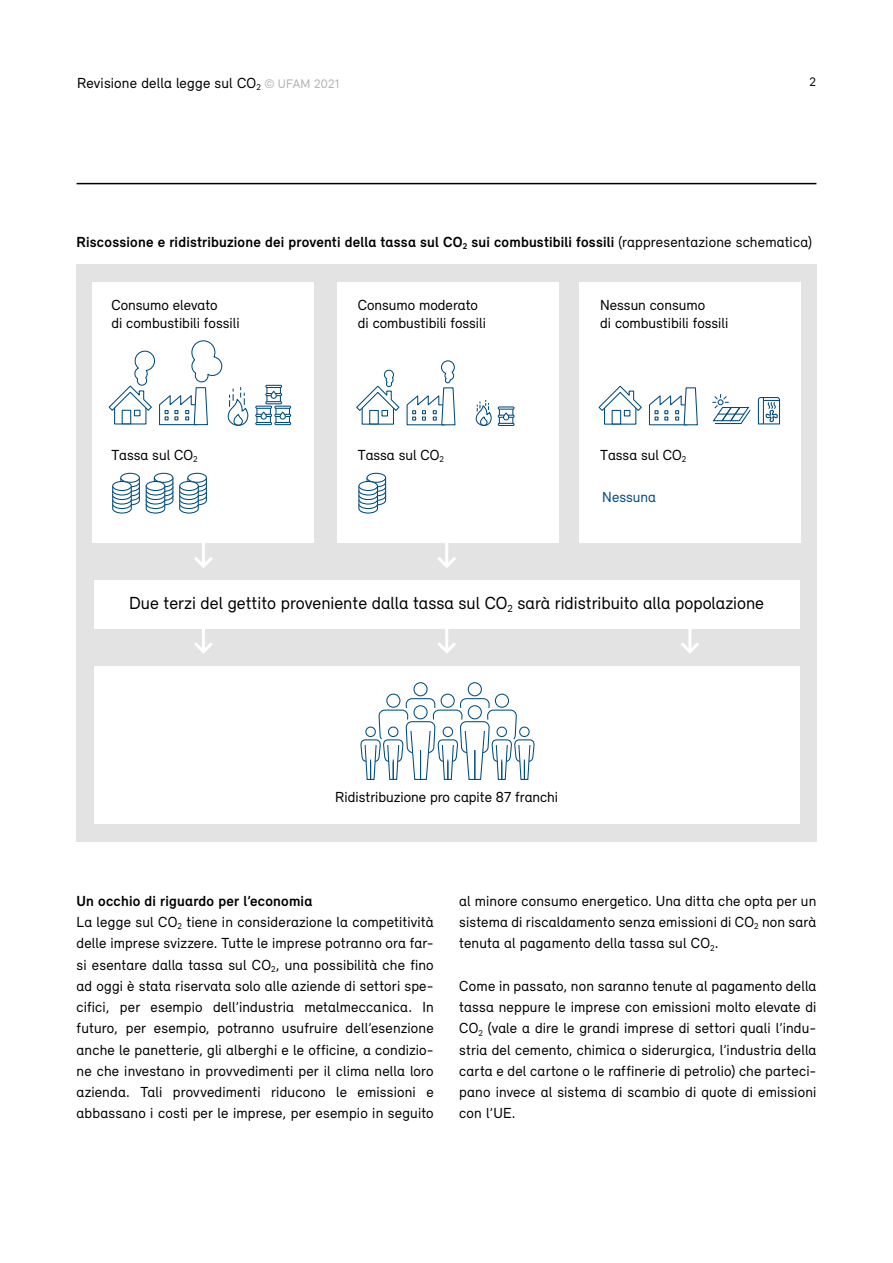
<style>
.page{position:relative;width:893px;height:1263px;background:#fff}
.page>*{position:absolute;margin:0;border:0;box-sizing:border-box;transform-origin:0 0}
.t1{font:18px "Relevant";color:#000}
._07_Grundtext{font:15px/21.3px "Relevant";color:#000;text-align:justify}
._07_Untertitel{font:700 15px "Relevant";letter-spacing:.015em;color:#000}
.t2{font:15px "Relevant";color:#004c7d}
.t3{font:12.75px "Relevant";letter-spacing:.015em;color:#b3b2b2}
.t4{font:12.75px "Relevant";color:#000}
.s1{font-weight:400}
</style>
<div class="page">
<div style="left:77px;top:265px;width:740px;height:577px;background:#e3e3e3"></div>
<div style="left:94px;top:580px;width:706px;height:48px;background:#fff"></div>
<div style="left:94px;top:666px;width:706px;height:158px;background:#fff"></div>
<div style="left:337px;top:282px;width:221px;height:260px;background:#fff"></div>
<div style="left:93px;top:282px;width:221px;height:260px;background:#fff"></div>
<div style="left:579px;top:282px;width:221px;height:260px;background:#fff"></div>
<hr style="left:202px;top:535px;width:3px;height:30px;background:#fff">
<svg style="left:194px;top:557px;width:19px;height:11px"></svg>
<hr style="left:445px;top:535px;width:3px;height:30px;background:#fff">
<svg style="left:438px;top:557px;width:18px;height:11px"></svg>
<hr style="left:202px;top:620px;width:3px;height:31px;background:#fff">
<svg style="left:194px;top:642px;width:19px;height:12px"></svg>
<hr style="left:688px;top:620px;width:3px;height:31px;background:#fff">
<svg style="left:681px;top:639px;width:18px;height:14px"></svg>
<hr style="left:445px;top:620px;width:3px;height:31px;background:#fff">
<svg style="left:437px;top:642px;width:19px;height:12px"></svg>
<svg style="left:475px;top:400px;width:17px;height:26px"></svg>
<svg style="left:501px;top:414px;width:10px;height:9px"></svg>
<div style="left:499px;top:407px;width:14px;height:18px;border:1px solid #004c7d"></div>
<div style="left:498px;top:406px;width:17px;height:4px;border:1px solid #004c7d"></div>
<div style="left:498px;top:415px;width:17px;height:3px;border:1px solid #004c7d"></div>
<div style="left:498px;top:423px;width:17px;height:3px;border:1px solid #004c7d"></div>
<div style="left:503px;top:412px;width:6px;height:8px;border:1px solid #004c7d;border-radius:3px"></div>
<svg style="left:356px;top:369px;width:44px;height:56px"></svg>
<svg style="left:406px;top:360px;width:50px;height:66px"></svg>
<div style="left:256px;top:407px;width:15px;height:17px;border:1px solid #004c7d"></div>
<div style="left:255px;top:406px;width:17px;height:3px;border:1px solid #004c7d"></div>
<div style="left:255px;top:414px;width:17px;height:3px;border:1px solid #004c7d"></div>
<div style="left:255px;top:422px;width:17px;height:3px;border:1px solid #004c7d"></div>
<div style="left:261px;top:411px;width:6px;height:9px;border:1px solid #004c7d;border-radius:3px"></div>
<div style="left:275px;top:407px;width:15px;height:17px;border:1px solid #004c7d"></div>
<div style="left:274px;top:422px;width:17px;height:3px;border:1px solid #004c7d"></div>
<div style="left:280px;top:411px;width:6px;height:9px;border:1px solid #004c7d;border-radius:3px"></div>
<svg style="left:256px;top:385px;width:35px;height:34px"></svg>
<div style="left:271px;top:391px;width:6px;height:8px;border:1px solid #004c7d;border-radius:3px"></div>
<svg style="left:108px;top:340px;width:141px;height:86px"></svg>
<svg style="left:598px;top:385px;width:100px;height:41px"></svg>
<svg style="left:712px;top:394px;width:39px;height:31px"></svg>
<svg style="left:757px;top:397px;width:23px;height:28px"></svg>
<div style="left:120px;top:473px;width:20px;height:10px;border:1px solid #004c7d;border-radius:50%"></div>
<div style="left:154px;top:473px;width:19px;height:10px;border:1px solid #004c7d;border-radius:50%"></div>
<div style="left:187px;top:473px;width:20px;height:10px;border:1px solid #004c7d;border-radius:50%"></div>
<svg style="left:112px;top:477px;width:95px;height:37px"></svg>
<div style="left:180px;top:481px;width:18px;height:9px;background:#fff;border-radius:50%"></div>
<div style="left:179px;top:481px;width:20px;height:10px;border:1px solid #004c7d;border-radius:50%"></div>
<div style="left:367px;top:473px;width:19px;height:10px;border:1px solid #004c7d;border-radius:50%"></div>
<svg style="left:358px;top:477px;width:29px;height:37px"></svg>
<div style="left:359px;top:481px;width:18px;height:9px;background:#fff;border-radius:50%"></div>
<div style="left:358px;top:481px;width:20px;height:10px;border:1px solid #004c7d;border-radius:50%"></div>
<div style="left:468px;top:682px;width:14px;height:14px;border:1px solid #004c7d;border-radius:50%"></div>
<div style="left:413px;top:682px;width:15px;height:14px;border:1px solid #004c7d;border-radius:50%"></div>
<div style="left:495px;top:694px;width:14px;height:14px;border:1px solid #004c7d;border-radius:50%"></div>
<div style="left:441px;top:694px;width:14px;height:14px;border:1px solid #004c7d;border-radius:50%"></div>
<div style="left:386px;top:694px;width:14px;height:14px;border:1px solid #004c7d;border-radius:50%"></div>
<svg style="left:360px;top:698px;width:175px;height:82px"></svg>
<hr style="left:77px;top:183px;width:739px;height:1px;background:#000">
<p class="_07_Grundtext" style="left:77px;top:72px;width:181px">Revisione della legge sul CO</p>
<p class="t4" style="left:809px;top:74px;width:8px">2</p>
<p class="t3" style="left:256px;top:76px;width:85px"><sub>2</sub> © UFAM 2021</p>
<h3 class="_07_Untertitel" style="left:77px;top:233px;width:737px">Riscossione e ridistribuzione dei proventi della tassa sul CO<sub>2</sub> sui combustibili fossili <span class="s1">(rappresentazione schematica)</span></h3>
<p class="_07_Grundtext" style="left:111px;top:296px;width:130px;line-height:18px">Consumo elevato<br>di combustibili fossili</p>
<p class="_07_Grundtext" style="left:111px;top:444px;width:88px">Tassa sul CO<sub>2</sub></p>
<p class="_07_Grundtext" style="left:358px;top:296px;width:130px;line-height:18px">Consumo moderato di combustibili fossili</p>
<p class="_07_Grundtext" style="left:358px;top:444px;width:88px">Tassa sul CO<sub>2</sub></p>
<p class="_07_Grundtext" style="left:600px;top:296px;width:130px;line-height:18px">Nessun consumo<br>di combustibili fossili</p>
<p class="_07_Grundtext" style="left:600px;top:444px;width:88px">Tassa sul CO<sub>2</sub></p>
<p class="t2" style="left:602px;top:488px;width:55px">Nessuna</p>
<p class="t1" style="left:129px;top:592px;width:636px">Due terzi del gettito proveniente dalla tassa sul CO<sub>2</sub> sarà ridistribuito alla popolazione</p>
<p class="_07_Grundtext" style="left:335px;top:786px;width:224px">Ridistribuzione pro capite 87 franchi</p>
<h3 class="_07_Untertitel" style="left:77px;top:892px;width:237px">Un occhio di riguardo per l’economia</h3>
<p class="_07_Grundtext" style="left:77px;top:911px;width:359px">La legge sul CO<sub>2</sub> tiene in considerazione la competitività delle imprese svizzere. Tutte le imprese potranno ora far&shy;si esentare dalla tassa sul CO<sub>2</sub>, una possibilità che fino ad oggi è stata riservata solo alle aziende di settori spe&shy;cifici, per esempio dell’industria metalmeccanica. In futuro, per esempio, potranno usufruire dell’esenzione anche le panetterie, gli alberghi e le officine, a condizio&shy;ne che investano in provvedimenti per il clima nella loro azienda. Tali provvedimenti riducono le emissioni e abbassano i costi per le imprese, per esempio in seguito</p>
<p class="_07_Grundtext" style="left:459px;top:890px;width:359px">al minore consumo energetico. Una ditta che opta per un sistema di riscaldamento senza emissioni di CO<sub>2</sub> non sarà tenuta al pagamento della tassa sul CO<sub>2</sub>.</p>
<p class="_07_Grundtext" style="left:459px;top:975px;width:359px">Come in passato, non saranno tenute al pagamento della tassa neppure le imprese con emissioni molto elevate di CO<sub>2</sub> (vale a dire le grandi imprese di settori quali l’indu&shy;stria del cemento, chimica o siderurgica, l’industria della carta e del cartone o le raffinerie di petrolio) che parteci&shy;pano invece al sistema di scambio di quote di emissioni con l’UE.</p>
</div>
